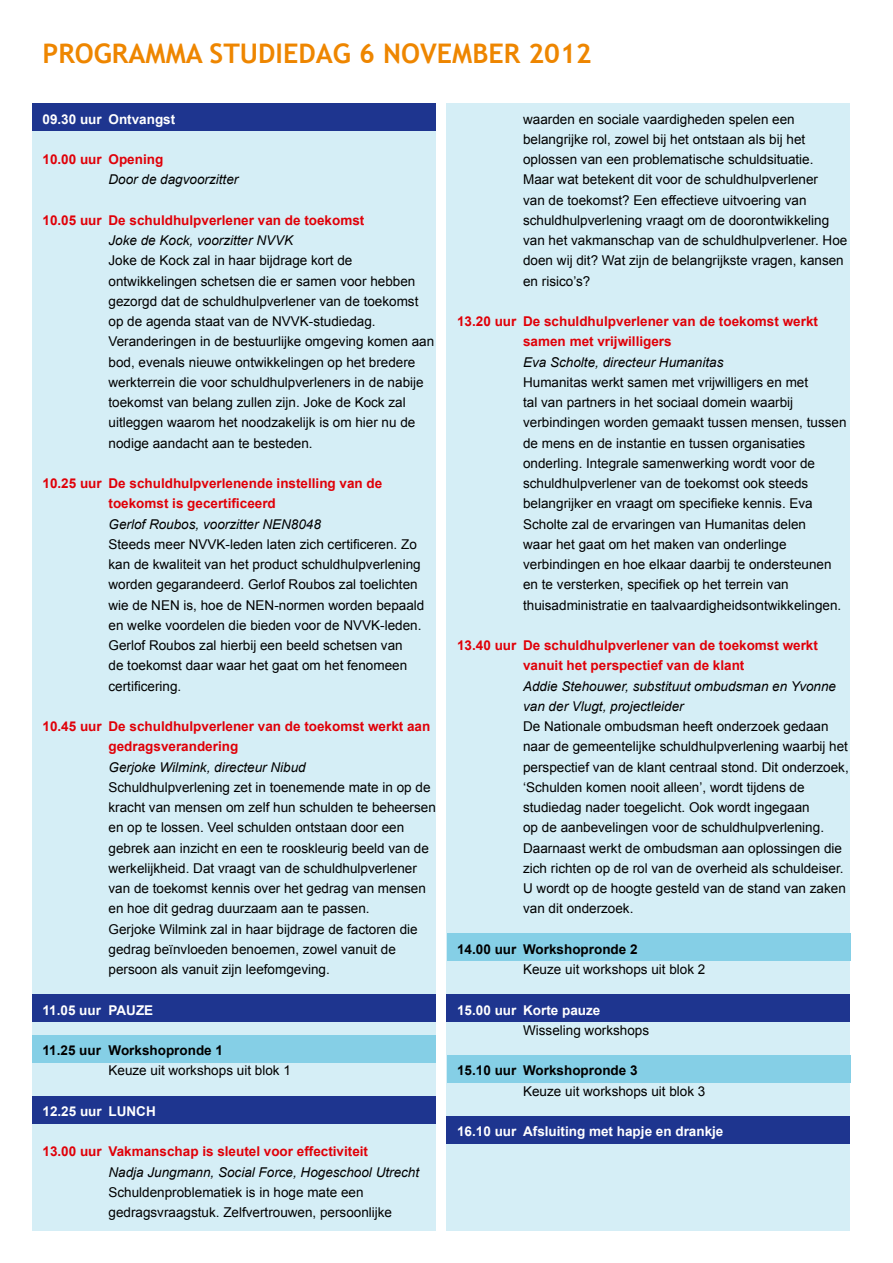
<style>
.page{position:relative;width:893px;height:1263px;background:#fff}
.page>*{position:absolute;margin:0;border:0;box-sizing:border-box;transform-origin:0 0}
.t1{font:700 27px "Trebuchet MS";color:#ee8600}
.t2{font:13.5px/20.2px "Arial";color:#000}
.t3{font:700 13.5px/20.2px "Arial";color:#e00008}
.t4{font:italic 13.5px/20.2px "Arial";color:#000}
.t5{font:700 13.5px "Arial";color:#fff}
.t6{font:700 13.5px "Arial";color:#000}
</style>
<div class="page">
<div style="left:32px;top:103px;width:404px;height:1127px;background:#d5eef6"></div>
<div style="left:446px;top:103px;width:404px;height:1127px;background:#d5eef6"></div>
<div style="left:32px;top:103px;width:404px;height:28px;background:#1e358f"></div>
<div style="left:32px;top:994px;width:404px;height:28px;background:#1e358f"></div>
<div style="left:32px;top:1096px;width:404px;height:27px;background:#1e358f"></div>
<div style="left:446px;top:1116px;width:404px;height:27px;background:#1e358f"></div>
<div style="left:446px;top:994px;width:404px;height:28px;background:#1e358f"></div>
<div style="left:32px;top:1035px;width:404px;height:27px;background:#85cfe6"></div>
<div style="left:447px;top:934px;width:403px;height:27px;background:#85cfe6"></div>
<div style="left:447px;top:1055px;width:403px;height:28px;background:#85cfe6"></div>
<h1 class="t1" style="left:43px;top:36px;width:551px">PROGRAMMA STUD IEDAG 6 NOVEMBER 2012</h1>
<p class="t5" style="left:43px;top:110px;width:134px">09.30 uur Ontvangst</p>
<p class="t3" style="left:43px;top:150px;width:122px">10.00 uur Opening</p>
<p class="t4" style="left:109px;top:170px;width:131px">Door de dagvoorzitter</p>
<p class="t3" style="left:43px;top:210px;width:323px">10.05 uur De schuldhulpverlener van de toekomst</p>
<p class="t4" style="left:109px;top:230px;width:186px">Joke de Kock, voorzitter NVVK</p>
<p class="t2" style="left:109px;top:251px;width:327px">Joke de Kock zal in haar bijdrage kort de ontwikkelingen schetsen die er samen voor hebben gezorgd dat de schuldhulpverlener van de toekomst op de agenda staat van de NVVK-studiedag.<br>Veranderingen in de bestuurlijke omgeving komen aan bod, evenals nieuwe ontwikkelingen op het bredere werkterrein die voor schuldhulpverleners in de nabije toekomst van belang zullen zijn. Joke de Kock zal uitleggen waarom het noodzakelijk is om hier nu de nodige aandacht aan te besteden.</p>
<p class="t3" style="left:109px;top:474px;width:275px;text-indent:-66px">10.25 uur De schuldhulpverlenende instelling van de toekomst is gecertificeerd</p>
<p class="t4" style="left:109px;top:514px;width:214px">Gerlof Roubos, voorzitter NEN8048</p>
<p class="t2" style="left:109px;top:534px;width:317px">Steeds meer NVVK-leden laten zich certificeren. Zo kan de kwaliteit van het product schuldhulpverlening worden gegarandeerd. Gerlof Roubos zal toelichten wie de NEN is, hoe de NEN-normen worden bepaald en welke voordelen die bieden voor de NVVK-leden.<br>Gerlof Roubos zal hierbij een beeld schetsen van<br>de toekomst daar waar het gaat om het fenomeen certificering.</p>
<p class="t3" style="left:109px;top:717px;width:323px;text-indent:-66px">10.45 uur De schuldhulpverlener van de toekomst werkt aan gedragsverandering</p>
<p class="t4" style="left:109px;top:757px;width:199px">Gerjoke Wilmink, directeur Nibud</p>
<p class="t2" style="left:109px;top:777px;width:329px">Schuldhulpverlening zet in toenemende mate in op de kracht van mensen om zelf hun schulden te beheersen en op te lossen. Veel schulden ontstaan door een gebrek aan inzicht en een te rooskleurig beeld van de werkelijkheid. Dat vraagt van de schuldhulpverlener van de toekomst kennis over het gedrag van mensen en hoe dit gedrag duurzaam aan te passen.<br>Gerjoke Wilmink zal in haar bijdrage de factoren die gedrag beïnvloeden benoemen, zowel vanuit de persoon als vanuit zijn leefomgeving.</p>
<p class="t5" style="left:43px;top:1001px;width:112px">11.05 uur PAUZE</p>
<p class="t6" style="left:43px;top:1041px;width:182px">11.25 uur Workshopronde 1</p>
<p class="t2" style="left:109px;top:1061px;width:184px">Keuze uit workshops uit blok 1</p>
<p class="t5" style="left:43px;top:1102px;width:115px">12.25 uur LUNCH</p>
<p class="t3" style="left:43px;top:1142px;width:327px">13.00 uur Vakmanschap is sleutel voor effectiviteit</p>
<p class="t4" style="left:109px;top:1162px;width:312px">Nadja Jungmann, Social Force, Hogeschool Utrecht</p>
<p class="t2" style="left:109px;top:1182px;width:285px">Schuldenproblematiek is in hoge mate een gedragsvraagstuk. Zelfvertrouwen, persoonlijke</p>
<p class="t2" style="left:523px;top:109px;width:326px">waarden en sociale vaardigheden spelen een belangrijke rol, zowel bij het ontstaan als bij het oplossen van een problematische schuldsituatie.<br>Maar wat betekent dit voor de schuldhulpverlener<br>van de toekomst? Een effectieve uitvoering van schuldhulpverlening vraagt om de doorontwikkeling van het vakmanschap van de schuldhulpverlener. Hoe doen wij dit? Wat zijn de belangrijkste vragen, kansen en risico’s?</p>
<p class="t3" style="left:523px;top:312px;width:296px;text-indent:-66px">13.20 uur De schuldhulpverlener van de toekomst werkt samen met vrijwilligers</p>
<p class="t4" style="left:523px;top:352px;width:202px">Eva Scholte, directeur Humanitas</p>
<p class="t2" style="left:523px;top:372px;width:325px">Humanitas werkt samen met vrijwilligers en met<br>tal van partners in het sociaal domein waarbij verbindingen worden gemaakt tussen mensen, tussen de mens en de instantie en tussen organisaties onderling. Integrale samenwerking wordt voor de schuldhulpverlener van de toekomst ook steeds belangrijker en vraagt om specifieke kennis. Eva Scholte zal de ervaringen van Humanitas delen<br>waar het gaat om het maken van onderlinge verbindingen en hoe elkaar daarbij te ondersteunen en te versterken, specifiek op het terrein van thuisadministratie en taalvaardigheidsontwikkelingen.</p>
<p class="t3" style="left:457px;top:636px;width:362px;text-align:center">13.40 uur De schuldhulpverlener van de toekomst werkt vanuit het perspectief van de klant</p>
<p class="t4" style="left:523px;top:676px;width:314px">Addie Stehouwer, substituut ombudsman en Yvonne van der Vlugt, projectleider</p>
<p class="t2" style="left:523px;top:716px;width:327px">De Nationale ombudsman heeft onderzoek gedaan naar de gemeentelijke schuldhulpverlening waarbij het perspectief van de klant centraal stond. Dit onderzoek, ‘Schulden komen nooit alleen’, wordt tijdens de studiedag nader toegelicht. Ook wordt ingegaan<br>op de aanbevelingen voor de schuldhulpverlening.<br>Daarnaast werkt de ombudsman aan oplossingen die zich richten op de rol van de overheid als schuldeiser.<br>U wordt op de hoogte gesteld van de stand van zaken van dit onderzoek.</p>
<p class="t6" style="left:457px;top:940px;width:182px">14.00 uur Workshopronde 2</p>
<p class="t2" style="left:523px;top:959px;width:184px">Keuze uit workshops uit blok 2</p>
<p class="t5" style="left:457px;top:1001px;width:145px">15.00 uur Korte pauze</p>
<p class="t2" style="left:523px;top:1020px;width:128px">Wisseling workshops</p>
<p class="t6" style="left:457px;top:1062px;width:182px">15.10 uur Workshopronde 3</p>
<p class="t2" style="left:523px;top:1081px;width:184px">Keuze uit workshops uit blok 3</p>
<p class="t5" style="left:457px;top:1122px;width:268px">16.10 uur Afsluiting met hapje en drankje</p>
</div>
